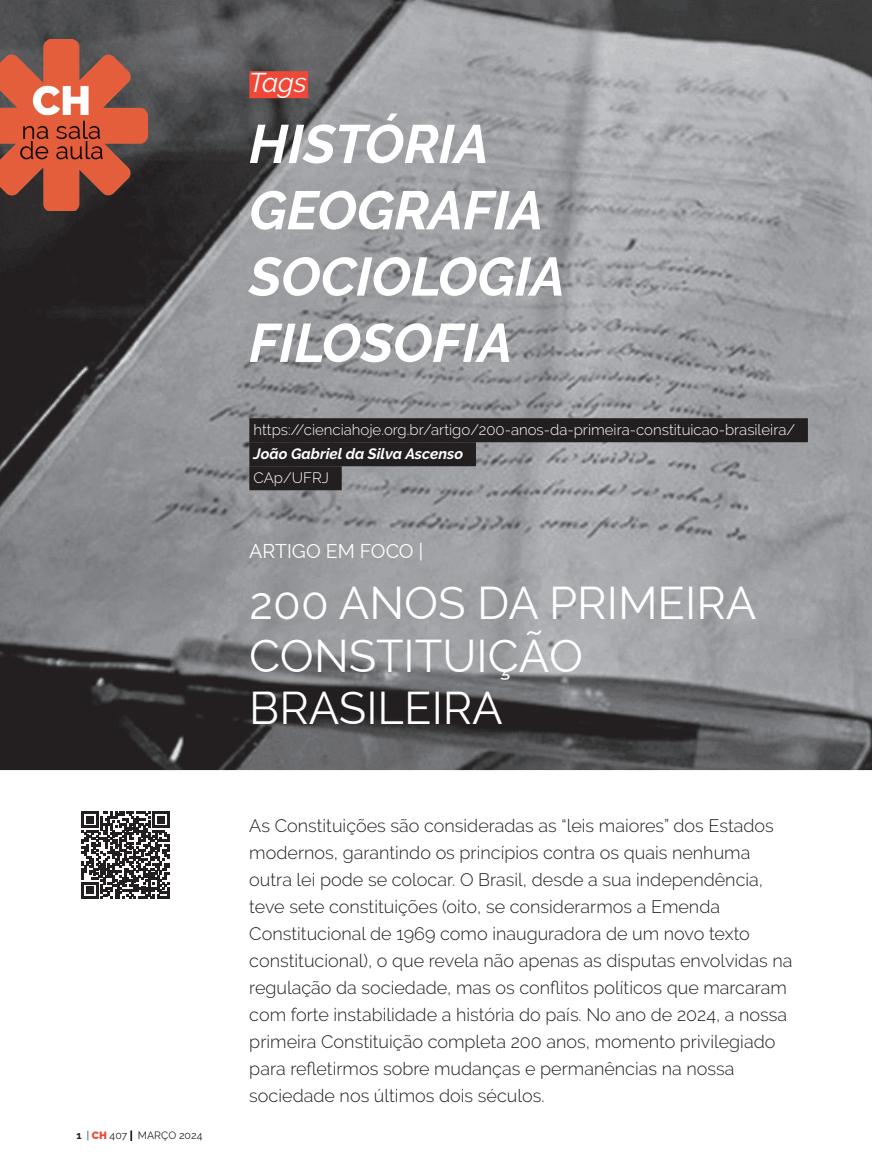
<style>
.page{position:relative;width:872px;height:1170px;background:#fff}
.page>*{position:absolute;margin:0;border:0;box-sizing:border-box;transform-origin:0 0}
.t1{font:italic 700 54px/66.3px "Raleway";color:#fff}
.t2{font:45px/52.5px "Raleway";color:#fff}
.t3{font:italic 27px "Raleway";color:#fff}
.t4{font:19.5px "Raleway";color:#fff}
.t5{font:300 18px/27px "Raleway";color:#231f20}
.t6{font:300 15px "Raleway";color:#fff}
.t7{font:italic 700 15px "Raleway";color:#fff}
.t8{font:10.5px "Raleway";color:#231f20}
.s1{font-weight:700}
.s2{font-weight:900;color:#ef4838}
</style>
<div class="page">
<img style="left:0;top:0;width:872px;height:770px">
<img style="left:0;top:39px;width:147px;height:172px">
<svg style="left:82px;top:811px;width:87px;height:87px"></svg>
<div style="left:249px;top:71px;width:59px;height:27px;background:#ef4838"></div>
<div style="left:249px;top:418px;width:559px;height:24px;background:#231f20"></div>
<div style="left:249px;top:442px;width:227px;height:24px;background:#231f20"></div>
<div style="left:249px;top:466px;width:93px;height:24px;background:#231f20"></div>
<p class="t8" style="left:77px;top:1129px;width:127px"><span class="s1">1</span> | <span class="s2">CH</span> 407 | MARÇO 2024</p>
<h3 class="t3" style="left:249px;top:67px;width:59px">Tags</h3>
<h1 class="t1" style="left:249px;top:111px;width:317px">HISTÓRIA<br>GEOGRAFIA<br>SOCIOLOGIA<br>FILOSOFIA</h1>
<p class="t6" style="left:253px;top:421px;width:543px">https://cienciahoje.org.br/artigo/200-anos-da-primeira-constituicao-brasileira/</p>
<p class="t7" style="left:253px;top:445px;width:211px">João Gabriel da Silva Ascenso</p>
<p class="t6" style="left:253px;top:469px;width:77px">CAp/UFRJ</p>
<p class="t4" style="left:249px;top:540px;width:175px">ARTIGO EM FOCO |</p>
<h2 class="t2" style="left:249px;top:577px;width:508px">200 ANOS DA PRIMEIRA<br>CONSTITUIÇÃO<br>BRASILEIRA</h2>
<p class="t5" style="left:249px;top:811px;width:544px">As Constituições são consideradas as “leis maiores” dos Estados modernos, garantindo os princípios contra os quais nenhuma outra lei pode se colocar. O Brasil, desde a sua independência, teve sete constituições (oito, se considerarmos a Emenda Constitucional de 1969 como inauguradora de um novo texto constitucional), o que revela não apenas as disputas envolvidas na regulação da sociedade, mas os conflitos políticos que marcaram com forte instabilidade a história do país. No ano de 2024, a nossa primeira Constituição completa 200 anos, momento privilegiado para refletirmos sobre mudanças e permanências na nossa sociedade nos últimos dois séculos.</p>
</div>
